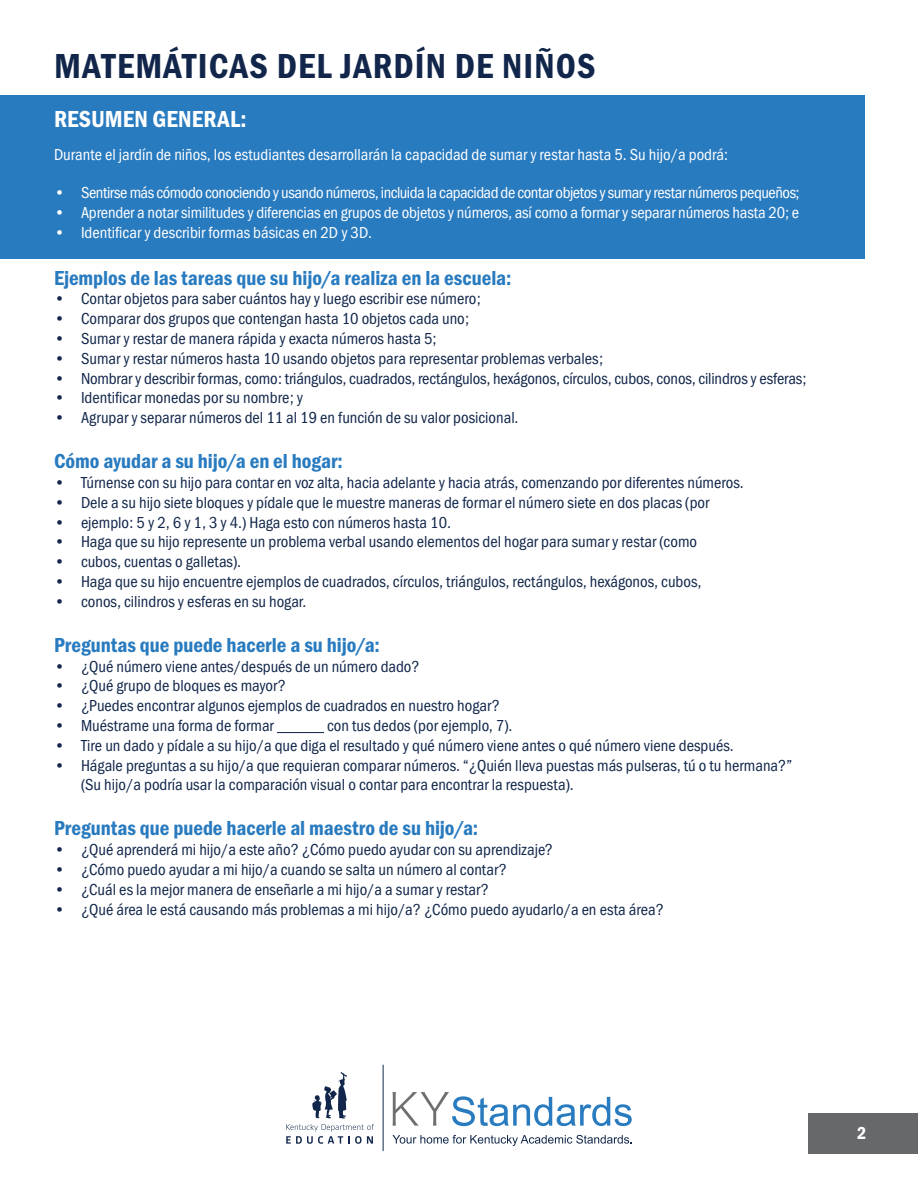
<style>
.page{position:relative;width:918px;height:1188px;background:#fff}
.page>*{position:absolute;margin:0;border:0;box-sizing:border-box;transform-origin:0 0}
.t1{font:36px "Franklin Gothic URW Con Dem";letter-spacing:.03em;color:#11264a}
.H3_Other{font:24px "Franklin Gothic URW Con Dem";letter-spacing:.005em;color:#fff}
.t2{font:21px "Franklin Gothic URW Con Dem";letter-spacing:-.005em;color:#297bc0}
.t3{font:18px "Franklin Gothic URW Con Dem";color:#fff}
.t4{font:16.5px/19.8px "Franklin Gothic URW Cond";color:#11264a}
.t5{font:16.5px "Franklin Gothic URW Cond";letter-spacing:-.01em;color:#fff}
.t6{font:16.5px "Franklin Gothic URW Cond";letter-spacing:-.03em;color:#fff}
</style>
<div class="page">
<div style="left:809px;top:1114px;width:109px;height:40px;background:#67686b"></div>
<div style="left:0;top:95px;width:864px;height:163px;background:#297bc0"></div>
<hr style="left:277px;top:732px;width:47px;height:1px;background:#11264a">
<svg style="left:392px;top:1092px;width:240px;height:34px"></svg>
<svg style="left:393px;top:1135px;width:239px;height:11px"></svg>
<svg style="left:286px;top:1072px;width:88px;height:72px"></svg>
<hr style="left:383px;top:1065px;width:1px;height:86px;background:#11274a">
<h2 class="t1" style="left:54px;top:42px;width:543px">MATEMÁTICAS DEL JARDÍN DE NIÑOS</h2>
<h3 class="H3_Other" style="left:54px;top:103px;width:194px">RESUMEN GENERAL:</h3>
<p class="t5" style="left:54px;top:143px;width:676px">Durante el jardín de niños, los estudiantes desarrollarán la capacidad de sumar y restar hasta 5. Su hijo/a podrá:</p>
<p class="t6" style="left:54px;top:181px;width:747px">• Sentirse más cómodo conociendo y usando números, incluida la capacidad de contar objetos y sumar y restar números pequeños;</p>
<p class="t5" style="left:54px;top:201px;width:747px">• Aprender a notar similitudes y diferencias en grupos de objetos y números, así como a formar y separar números hasta 20; e</p>
<p class="t5" style="left:54px;top:220px;width:320px">• Identificar y describir formas básicas en 2D y 3D.</p>
<h4 class="t2" style="left:54px;top:264px;width:459px">Ejemplos de las tareas que su hijo/a realiza en la escuela:</h4>
<p class="t4" style="left:54px;top:288px;width:428px">• Contar objetos para saber cuántos hay y luego escribir ese número;</p>
<p class="t4" style="left:54px;top:308px;width:417px">• Comparar dos grupos que contengan hasta 10 objetos cada uno;</p>
<p class="t4" style="left:54px;top:327px;width:384px">• Sumar y restar de manera rápida y exacta números hasta 5;</p>
<p class="t4" style="left:54px;top:347px;width:551px">• Sumar y restar números hasta 10 usando objetos para representar problemas verbales;</p>
<p class="t4" style="left:54px;top:367px;width:754px">• Nombrar y describir formas, como: triángulos, cuadrados, rectángulos, hexágonos, círculos, cubos, conos, cilindros y esferas;</p>
<p class="t4" style="left:54px;top:387px;width:250px">• Identificar monedas por su nombre; y</p>
<p class="t4" style="left:54px;top:407px;width:466px">• Agrupar y separar números del 11 al 19 en función de su valor posicional.</p>
<h4 class="t2" style="left:54px;top:447px;width:290px">Cómo ayudar a su hijo/a en el hogar:</h4>
<p class="t4" style="left:54px;top:471px;width:691px">• Túrnense con su hijo para contar en voz alta, hacia adelante y hacia atrás, comenzando por diferentes números.</p>
<p class="t4" style="left:54px;top:491px;width:657px">• Dele a su hijo siete bloques y pídale que le muestre maneras de formar el número siete en dos placas (por</p>
<p class="t4" style="left:54px;top:511px;width:399px">• ejemplo: 5 y 2, 6 y 1, 3 y 4.) Haga esto con números hasta 10.</p>
<p class="t4" style="left:54px;top:531px;width:645px">• Haga que su hijo represente un problema verbal usando elementos del hogar para sumar y restar (como</p>
<p class="t4" style="left:54px;top:551px;width:189px">• cubos, cuentas o galletas).</p>
<p class="t4" style="left:54px;top:570px;width:649px">• Haga que su hijo encuentre ejemplos de cuadrados, círculos, triángulos, rectángulos, hexágonos, cubos,</p>
<p class="t4" style="left:54px;top:590px;width:254px">• conos, cilindros y esferas en su hogar.</p>
<h4 class="t2" style="left:54px;top:631px;width:328px">Preguntas que puede hacerle a su hijo/a:</h4>
<p class="t4" style="left:54px;top:655px;width:367px">• ¿Qué número viene antes/después de un número dado?</p>
<p class="t4" style="left:54px;top:675px;width:234px">• ¿Qué grupo de bloques es mayor?</p>
<p class="t4" style="left:54px;top:695px;width:447px">• ¿Puedes encontrar algunos ejemplos de cuadrados en nuestro hogar?</p>
<p class="t4" style="left:54px;top:714px;width:221px">• Muéstrame una forma de formar</p>
<p class="t4" style="left:327px;top:714px;width:187px">con tus dedos (por ejemplo, 7).</p>
<p class="t4" style="left:54px;top:734px;width:681px">• Tire un dado y pídale a su hijo/a que diga el resultado y qué número viene antes o qué número viene después.</p>
<p class="t4" style="left:81px;top:754px;width:712px;text-indent:-27px">• Hágale preguntas a su hijo/a que requieran comparar números. “¿Quién lleva puestas más pulseras, tú o tu hermana?” (Su hijo/a podría usar la comparación visual o contar para encontrar la respuesta).</p>
<h4 class="t2" style="left:54px;top:814px;width:426px">Preguntas que puede hacerle al maestro de su hijo/a:</h4>
<p class="t4" style="left:54px;top:839px;width:500px">• ¿Qué aprenderá mi hijo/a este año? ¿Cómo puedo ayudar con su aprendizaje?</p>
<p class="t4" style="left:54px;top:858px;width:454px">• ¿Cómo puedo ayudar a mi hijo/a cuando se salta un número al contar?</p>
<p class="t4" style="left:54px;top:878px;width:437px">• ¿Cuál es la mejor manera de enseñarle a mi hijo/a a sumar y restar?</p>
<p class="t4" style="left:54px;top:898px;width:611px">• ¿Qué área le está causando más problemas a mi hijo/a? ¿Cómo puedo ayudarlo/a en esta área?</p>
<p class="t3" style="left:857px;top:1121px;width:11px">2</p>
</div>
